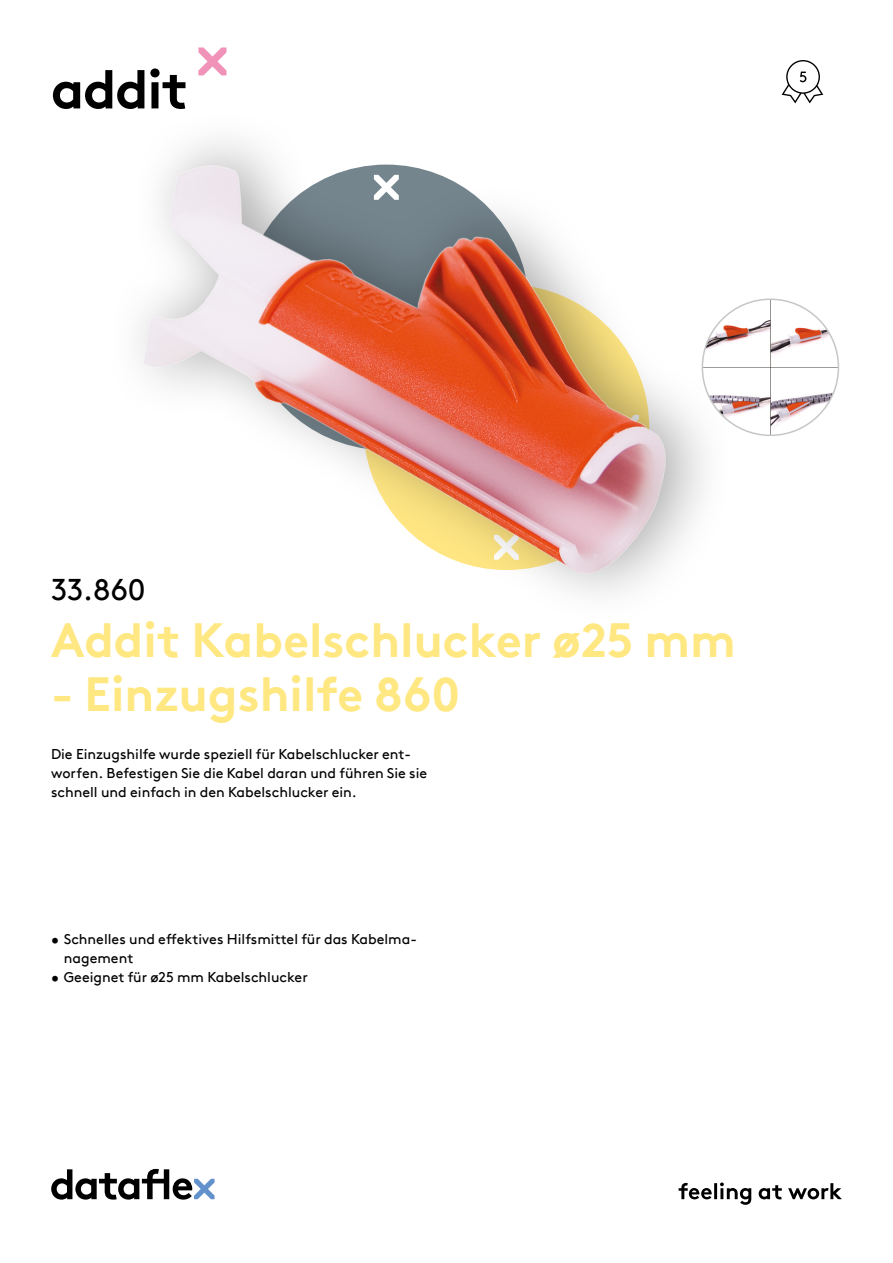
<style>
.page{position:relative;width:893px;height:1263px;background:#fff}
.page>*{position:absolute;margin:0;border:0;box-sizing:border-box;transform-origin:0 0}
.hoofdstuk{font:700 54px "Brown Pro TT";letter-spacing:-.02em;color:#000}
.productnaam{font:700 48px "Brown Pro TT";color:#ffe782}
.productnummer{font:30px "Brown Pro TT";color:#000}
.omschrijving{font:14.25px/19.2px "Brown Pro TT";color:#000}
</style>
<div class="page">
<svg style="left:51px;top:1169px;width:164px;height:30px"></svg>
<svg style="left:679px;top:1182px;width:163px;height:23px"></svg>
<svg style="left:198px;top:47px;width:28px;height:28px"></svg>
<img style="left:702px;top:299px;width:136px;height:136px;border-radius:68px">
<div style="left:105px;top:108px;width:630px;height:517px;background:#fff"></div>
<img style="left:139px;top:142px;width:551px;height:452px">
<svg style="left:782px;top:60px;width:41px;height:43px"></svg>
<p class="hoofdstuk" style="left:51px;top:46px;width:139px">addit</p>
<p class="productnummer" style="left:51px;top:566px;width:96px">33.860</p>
<p class="productnaam" style="left:51px;top:601px;width:686px">Addit Kabelschlucker ø25 mm</p>
<p class="productnaam" style="left:51px;top:655px;width:411px">- Einzugshilfe 860</p>
<p class="omschrijving" style="left:51px;top:743px;width:378px">Die Einzugshilfe wurde speziell für Kabelschlucker ent&shy;worfen. Befestigen Sie die Kabel daran und führen Sie sie schnell und einfach in den Kabelschlucker ein.</p>
<p class="omschrijving" style="left:64px;top:928px;width:355px;text-indent:-13px">• Schnelles und effektives Hilfsmittel für das Kabelma&shy;nagement</p>
<p class="omschrijving" style="left:51px;top:966px;width:258px">• Geeignet für ø25 mm Kabelschlucker</p>
</div>
